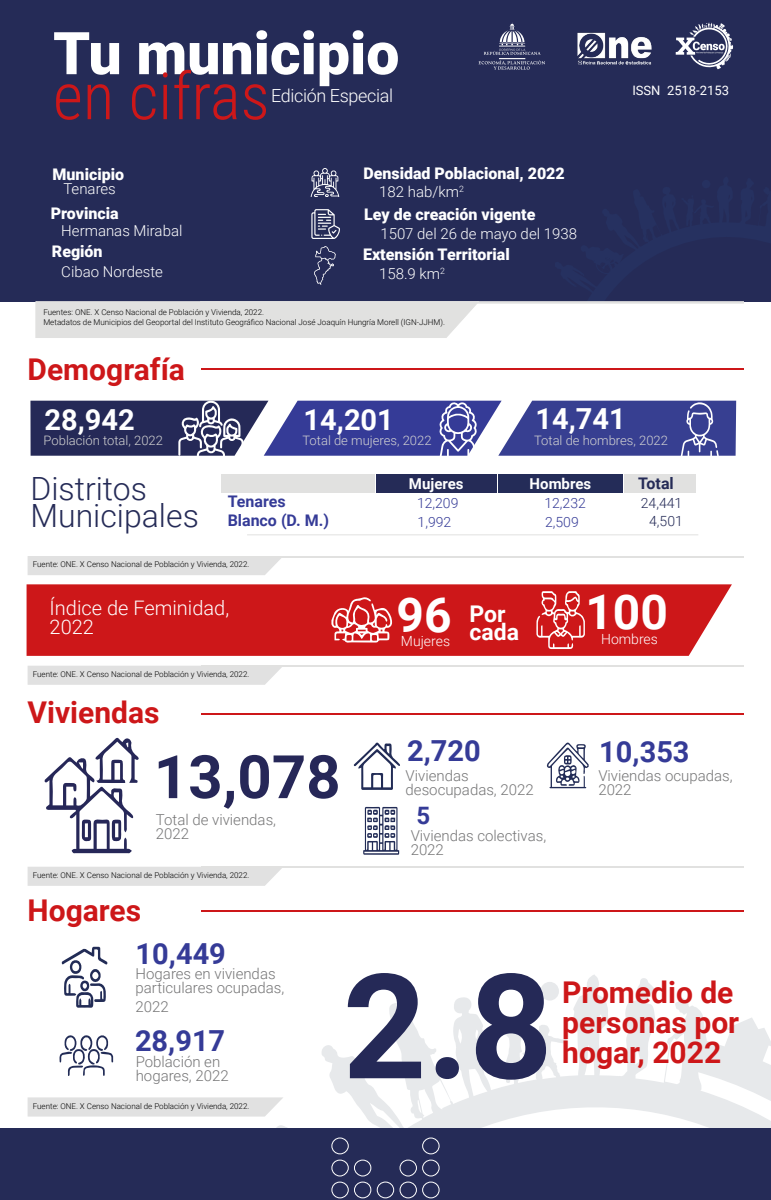
<style>
.page{position:relative;width:771px;height:1200px;background:#fff}
.page>*{position:absolute;margin:0;border:0;box-sizing:border-box;transform-origin:0 0}
.t1{font:700 146px "Roboto";color:#252957}
.t2{font:300 65px "Roboto Condensed";color:#cd1719}
.t3{font:700 60px "Roboto";color:#262758}
.t4{font:900 59px "Roboto";color:#fff}
.t5{font:700 48px "Roboto";color:#fff}
.t6{font:300 32px/27px "Roboto";color:#252b57}
.t7{font:700 30px/30px "Roboto";color:#cd1719}
.t8{font:700 29px "Roboto";color:#353b97}
.t9{font:700 29px "Roboto";color:#fff}
.t10{font:700 24px "Roboto";color:#353b97}
.t11{font:700 23px/18px "Roboto";color:#fff}
.t12{font:300 20px/19px "Roboto";color:#fff}
.t13{font:300 18px "Roboto";letter-spacing:-.02em;color:#fff}
.t14{font:900 16px "Roboto";color:#fff}
.t15{font:700 16px/18.6px "Roboto";color:#353b97}
.t16{font:700 16px "Roboto";color:#252b57}
.t17{font:300 15px/14px "Roboto";color:#757576}
.t18{font:300 15px "Roboto";color:#fff}
.t19{font:700 15px "Roboto";color:#fff}
.t20{font:300 14px "Roboto";color:#353b97}
.t21{font:300 14px "Roboto";color:#fff}
.t22{font:300 14px "Roboto";color:#252b57}
.t23{font:300 13px "Roboto";color:#d2d2d2}
.t24{font:13px "Roboto";color:#fff}
.t25{font:300 8px/10px "Roboto";color:#000}
.s1{font-size:48px}
</style>
<div class="page">
<div style="left:0;top:0;width:771px;height:301px;background:#252b57"></div>
<img style="left:577px;top:32px;width:75px;height:33px">
<svg style="left:676px;top:23px;width:57px;height:46px"></svg>
<svg style="left:478px;top:23px;width:67px;height:47px"></svg>
<svg style="left:276px;top:975px;width:495px;height:153px"></svg>
<div style="left:0;top:1128px;width:771px;height:72px;background:#252b57"></div>
<div style="left:27px;top:584px;width:705px;height:72px;background:#cd1719"></div>
<div style="left:28px;top:666px;width:254px;height:19px;background:#e1e1e1"></div>
<div style="left:28px;top:867px;width:254px;height:19px;background:#e1e1e1"></div>
<svg style="left:28px;top:1097px;width:255px;height:20px;background:#e3e3e3"></svg>
<div style="left:35px;top:301px;width:442px;height:37px;background:#e1e1e0"></div>
<div style="left:376px;top:1181px;width:18px;height:17px;border:1px solid #fff;border-radius:50%"></div>
<div style="left:422px;top:1137px;width:18px;height:18px;border:1px solid #fff;border-radius:50%"></div>
<div style="left:331px;top:1137px;width:18px;height:17px;border:1px solid #fff;border-radius:50%"></div>
<div style="left:354px;top:1160px;width:18px;height:17px;border:1px solid #fff;border-radius:50%"></div>
<div style="left:399px;top:1160px;width:18px;height:17px;border:1px solid #fff;border-radius:50%"></div>
<div style="left:422px;top:1159px;width:18px;height:18px;border:1px solid #fff;border-radius:50%"></div>
<div style="left:331px;top:1159px;width:18px;height:18px;border:1px solid #fff;border-radius:50%"></div>
<div style="left:354px;top:1182px;width:18px;height:16px;border:1px solid #fff;border-radius:50%"></div>
<div style="left:422px;top:1181px;width:18px;height:18px;border:1px solid #fff;border-radius:50%"></div>
<div style="left:399px;top:1181px;width:18px;height:17px;border:1px solid #fff;border-radius:50%"></div>
<div style="left:331px;top:1181px;width:18px;height:18px;border:1px solid #fff;border-radius:50%"></div>
<svg style="left:311px;top:209px;width:29px;height:30px"></svg>
<svg style="left:331px;top:597px;width:61px;height:46px"></svg>
<svg style="left:536px;top:591px;width:49px;height:58px;background:#d84f50"></svg>
<svg style="left:45px;top:737px;width:94px;height:116px"></svg>
<svg style="left:547px;top:742px;width:42px;height:46px"></svg>
<svg style="left:363px;top:807px;width:36px;height:48px"></svg>
<svg style="left:354px;top:742px;width:46px;height:48px"></svg>
<svg style="left:62px;top:947px;width:45px;height:61px"></svg>
<svg style="left:59px;top:1035px;width:54px;height:41px"></svg>
<hr style="left:201px;top:369px;width:543px;height:1px;background:#cd1719">
<div style="left:200px;top:301px;width:544px;height:3px;background:#e1e1e0;border:1px solid #e1e1e0"></div>
<hr style="left:201px;top:713px;width:543px;height:2px;background:#cd1719">
<hr style="left:201px;top:666px;width:543px;height:1px;background:#e1e1e0">
<hr style="left:201px;top:867px;width:543px;height:1px;background:#e1e1e0">
<hr style="left:201px;top:910px;width:543px;height:1px;background:#cd1719">
<svg style="left:311px;top:168px;width:28px;height:29px"></svg>
<div style="left:28px;top:556px;width:255px;height:19px;background:#e1e1e1"></div>
<hr style="left:201px;top:556px;width:543px;height:1px;background:#e1e1e0">
<div style="left:625px;top:474px;width:71px;height:18px;background:#e1e1e0"></div>
<div style="left:376px;top:474px;width:121px;height:18px;background:#252b57"></div>
<div style="left:498px;top:474px;width:125px;height:18px;background:#242c58"></div>
<hr style="left:247px;top:534px;width:451px;height:1px;background:#e1e1e0">
<div style="left:221px;top:474px;width:154px;height:18px;background:#e1e1e0"></div>
<svg style="left:30px;top:401px;width:706px;height:55px;background:#4d5291"></svg>
<svg style="left:314px;top:246px;width:22px;height:39px"></svg>
<h3 class="t4" style="left:53px;top:12px;width:348px">Tu municipio</h3>
<h2 class="t2" style="left:53px;top:51px;width:218px">en cifras</h2>
<h3 class="t13" style="left:271px;top:83px;width:123px">Edición Especial</h3>
<h3 class="t24" style="left:632px;top:81px;width:98px">ISSN 2518-2153</h3>
<h3 class="t14" style="left:53px;top:163px;width:73px">Municipio</h3>
<h3 class="t18" style="left:63px;top:178px;width:54px">Tenares</h3>
<h3 class="t14" style="left:363px;top:162px;width:203px">Densidad Poblacional, 2022</h3>
<h3 class="t18" style="left:379px;top:181px;width:86px">182 hab/km<sup>2</sup></h3>
<h3 class="t14" style="left:51px;top:202px;width:69px">Provincia</h3>
<h3 class="t14" style="left:52px;top:241px;width:52px">Región</h3>
<h3 class="t18" style="left:61px;top:220px;width:123px">Hermanas Mirabal</h3>
<h3 class="t18" style="left:61px;top:261px;width:103px">Cibao Nordeste</h3>
<h3 class="t14" style="left:364px;top:204px;width:173px">Ley de creación vigente</h3>
<h3 class="t14" style="left:363px;top:243px;width:148px">Extensión Territorial</h3>
<h3 class="t18" style="left:380px;top:223px;width:198px">1507 del 26 de mayo del 1938</h3>
<h3 class="t18" style="left:379px;top:263px;width:67px">158.9 km<sup>2</sup></h3>
<p class="t25" style="left:43px;top:306px;width:403px">Fuentes: ONE. X Censo Nacional de Población y Vivienda, 2022.<br>Metadatos de Municipios del Geoportal del Instituto Geográfico Nacional José Joaquín Hungría Morell (IGN-JJHM).</p>
<h3 class="t7" style="left:28px;top:353px;width:159px">Demografía</h3>
<h3 class="t9" style="left:536px;top:399px;width:92px">14,741</h3>
<h3 class="t9" style="left:45px;top:399px;width:92px">28,942</h3>
<h3 class="t9" style="left:304px;top:400px;width:92px">14,201</h3>
<h3 class="t23" style="left:44px;top:432px;width:121px">Población total, 2022</h3>
<h3 class="t23" style="left:302px;top:432px;width:131px">Total de mujeres, 2022</h3>
<h3 class="t23" style="left:534px;top:432px;width:135px">Total de hombres, 2022</h3>
<h3 class="t6" style="left:30px;top:474px;width:170px">Distritos<br>Municipales</h3>
<h3 class="t15" style="left:228px;top:492px;width:103px">Tenares<br>Blanco (D. M.)</h3>
<h3 class="t19" style="left:409px;top:473px;width:56px">Mujeres</h3>
<h3 class="t19" style="left:530px;top:473px;width:63px">Hombres</h3>
<h3 class="t16" style="left:638px;top:472px;width:37px">Total</h3>
<h3 class="t20" style="left:417px;top:493px;width:43px">12,209</h3>
<h3 class="t20" style="left:544px;top:493px;width:43px">12,232</h3>
<h3 class="t22" style="left:641px;top:493px;width:43px">24,441</h3>
<h3 class="t20" style="left:418px;top:512px;width:35px">1,992</h3>
<h3 class="t20" style="left:545px;top:512px;width:35px">2,509</h3>
<h3 class="t22" style="left:649px;top:511px;width:35px">4,501</h3>
<p class="t25" style="left:33px;top:559px;width:218px">Fuente: ONE. X Censo Nacional de Población y Vivienda, 2022.</p>
<h3 class="t12" style="left:50px;top:598px;width:181px">Índice de Feminidad,<br>2022</h3>
<p class="t25" style="left:33px;top:669px;width:218px">Fuente: ONE. X Censo Nacional de Población y Vivienda, 2022.</p>
<h3 class="t7" style="left:28px;top:696px;width:134px">Viviendas</h3>
<h3 class="t3" style="left:154px;top:735px;width:188px">13,078</h3>
<h3 class="t17" style="left:156px;top:812px;width:122px">Total de viviendas,<br>2022</h3>
<p class="t25" style="left:33px;top:870px;width:218px">Fuente: ONE. X Censo Nacional de Población y Vivienda, 2022.</p>
<h3 class="t7" style="left:28px;top:894px;width:115px">Hogares</h3>
<h3 class="t8" style="left:136px;top:933px;width:92px">10,449</h3>
<h3 class="t17" style="left:136px;top:966px;width:150px">Hogares en viviendas particulares ocupadas,</h3>
<h3 class="t17" style="left:136px;top:999px;width:35px">2022</h3>
<h3 class="t8" style="left:135px;top:1020px;width:92px">28,917</h3>
<h3 class="t17" style="left:136px;top:1054px;width:86px">Población en</h3>
<h3 class="t17" style="left:136px;top:1068px;width:94px">hogares, 2022</h3>
<p class="t25" style="left:33px;top:1101px;width:218px">Fuente: ONE. X Censo Nacional de Población y Vivienda, 2022.</p>
<h3 class="t11" style="left:470px;top:604px;width:51px;text-indent:-73px"><span class="s1">96</span> Por cada</h3>
<h3 class="t5" style="left:585px;top:579px;width:84px">100</h3>
<h3 class="t21" style="left:401px;top:631px;width:51px">Mujeres</h3>
<h3 class="t21" style="left:601px;top:629px;width:58px">Hombres</h3>
<h3 class="t8" style="left:407px;top:730px;width:75px">2,720</h3>
<h3 class="t17" style="left:406px;top:768px;width:130px">Viviendas desocupadas, 2022</h3>
<h3 class="t10" style="left:417px;top:799px;width:15px">5</h3>
<h3 class="t17" style="left:411px;top:828px;width:137px">Viviendas colectivas,<br>2022</h3>
<h3 class="t8" style="left:599px;top:731px;width:92px">10,353</h3>
<h3 class="t17" style="left:598px;top:768px;width:136px">Viviendas ocupadas,<br>2022</h3>
<h1 class="t1" style="left:343px;top:924px;width:212px">2.8</h1>
<h3 class="t7" style="left:562px;top:976px;width:178px">Promedio de personas por</h3>
<h3 class="t7" style="left:562px;top:1036px;width:161px">hogar, 2022</h3>
</div>
